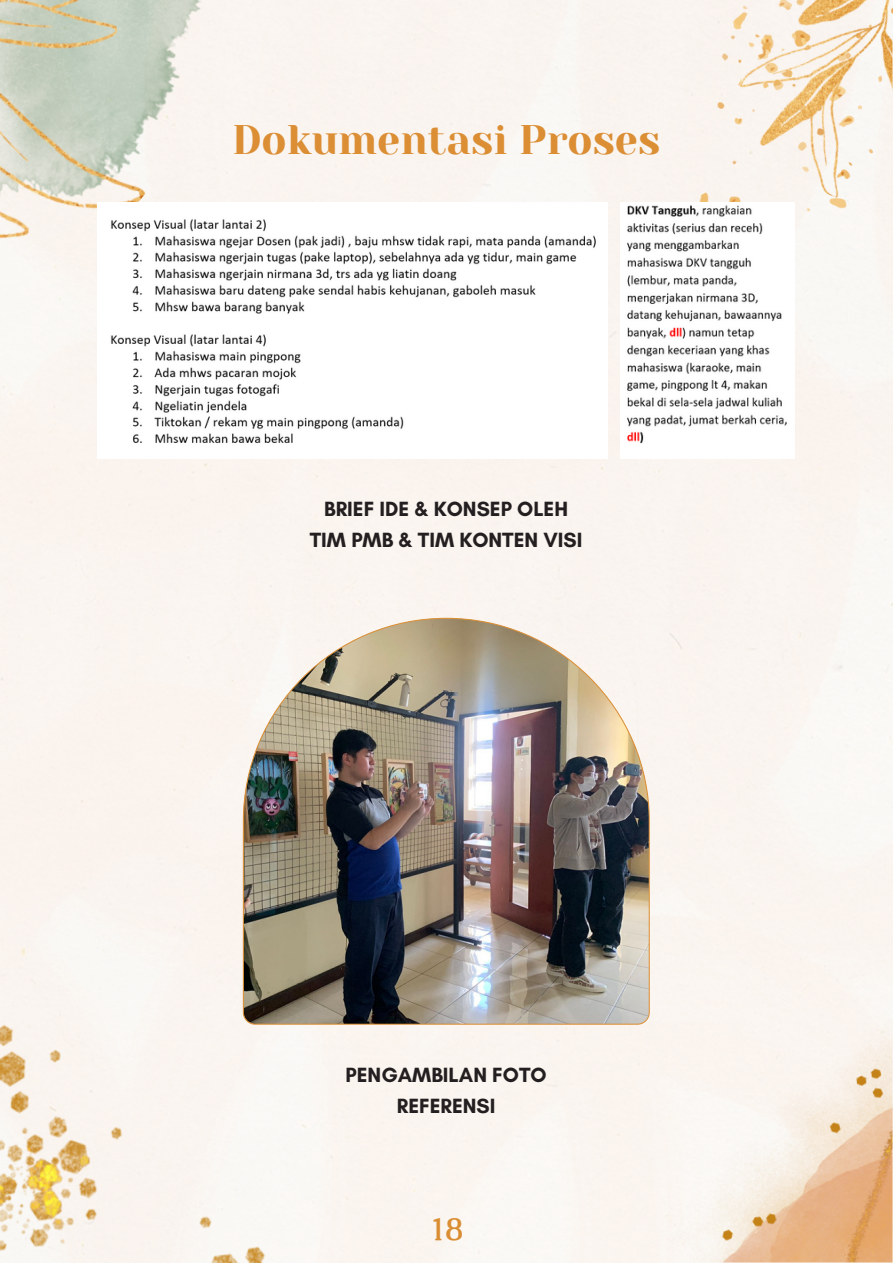
<style>
.page{position:relative;width:893px;height:1263px;background:#fff}
.page>*{position:absolute;margin:0;border:0;box-sizing:border-box;transform-origin:0 0}
.t1{font:41.25px "Yeseva One";color:#db8e34}
.t2{font:700 31.5px "Caudex";color:#da8e33}
.t3{font:700 21px/30.3px "Glacial Indifference";color:#231f20;text-align:center}
</style>
<div class="page">
<div style="left:653px;top:0;width:239px;height:229px;background:#faf4ef"></div>
<img style="left:713px;top:0;width:179px;height:219px">
<img style="left:531px;top:992px;width:361px;height:270px">
<img style="left:0;top:1025px;width:265px;height:237px">
<div style="left:258px;top:0;width:61px;height:202px;background:#faf4f0"></div>
<img style="left:0;top:0;width:258px;height:346px">
<img style="left:243px;top:618px;width:407px;height:407px">
<img style="left:98px;top:202px;width:498px;height:242px">
<img style="left:625px;top:202px;width:170px;height:242px">
<p class="t1" style="left:232px;top:109px;width:430px">Dokumentasi Proses</p>
<p class="t3" style="left:310px;top:494px;width:274px">BRIEF IDE &amp; KONSEP OLEH<br>TIM PMB &amp; TIM KONTEN VISI</p>
<p class="t3" style="left:346px;top:1060px;width:203px">PENGAMBILAN FOTO<br>REFERENSI</p>
<h2 class="t2" style="left:430px;top:1209px;width:34px">18</h2>
</div>
